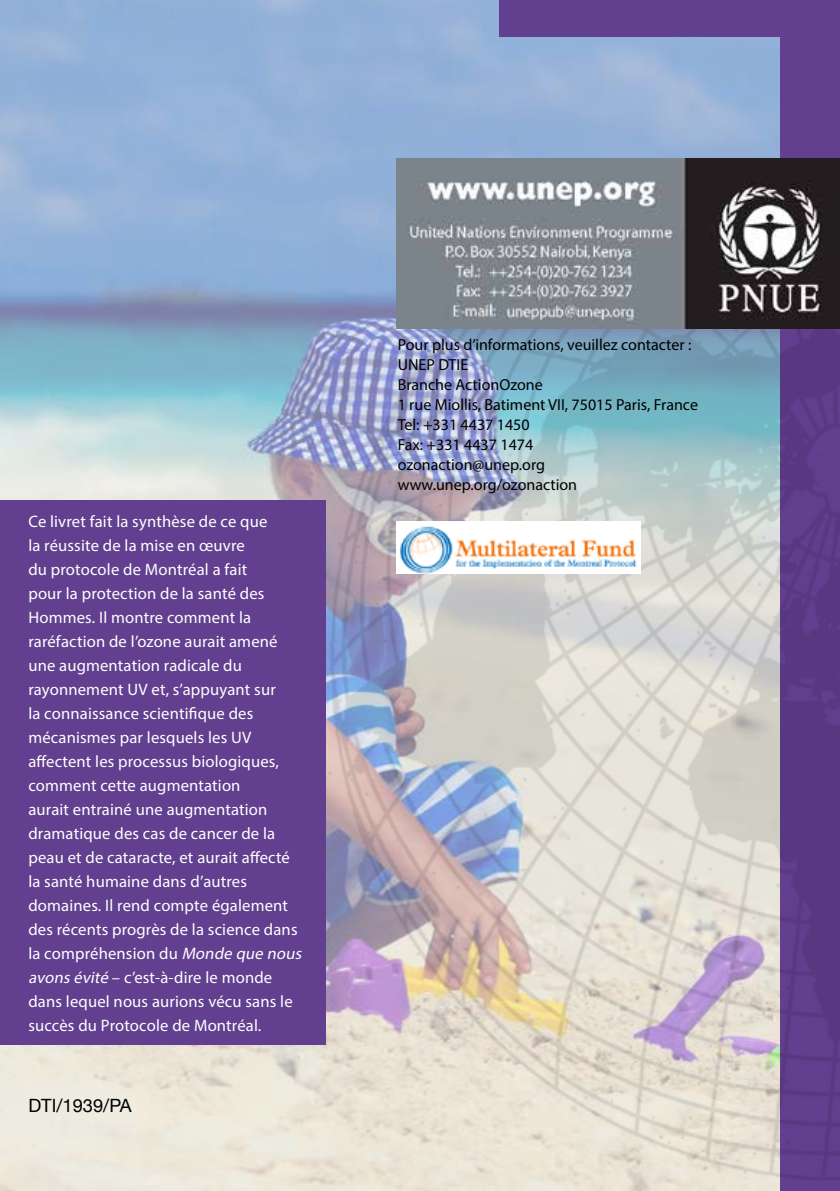
<style>
.page{position:relative;width:840px;height:1191px;background:#fff}
.page>*{position:absolute;margin:0;border:0;box-sizing:border-box;transform-origin:0 0}
.t1{font:18.2px "Helvetica Neue";color:#000}
.t2{font:16.6px/24px "Myriad Pro";letter-spacing:.01em;color:#fff}
.t3{font:16px/20px "Myriad Pro";color:#000}
.s1{font-style:italic}
</style>
<div class="page">
<img style="left:0;top:0;width:780px;height:1191px">
<div style="left:0;top:500px;width:325px;height:544px;background:#633f8f"></div>
<div style="left:499px;top:0;width:340px;height:36px;background:#633f8f"></div>
<div style="left:780px;top:0;width:59px;height:1191px;background:#633f8f"></div>
<img style="left:328px;top:158px;width:511px;height:1021px">
<img style="left:396px;top:158px;width:443px;height:170px">
<div style="left:822px;top:197px;width:17px;height:55px;background:#221e1f"></div>
<img style="left:396px;top:522px;width:244px;height:51px">
<p class="t2" style="left:28px;top:509px;width:278px">Ce livret fait la synthèse de ce que<br>la réussite de la mise en œuvre<br>du protocole de Montréal a fait<br>pour la protection de la santé des Hommes. Il montre comment la raréfaction de l’ozone aurait amené une augmentation radicale du rayonnement UV et, s’appuyant sur<br>la connaissance scientifique des mécanismes par lesquels les UV affectent les processus biologiques, comment cette augmentation<br>aurait entrainé une augmentation dramatique des cas de cancer de la peau et de cataracte, et aurait affecté la santé humaine dans d’autres domaines. Il rend compte également des récents progrès de la science dans la compréhension du <span class="s1">Monde que nous avons évité</span> – c’est-à-dire le monde dans lequel nous aurions vécu sans le succès du Protocole de Montréal.</p>
<p class="t1" style="left:28px;top:1094px;width:105px">DTI/1939/PA</p>
<p class="t3" style="left:397px;top:334px;width:302px">Pour plus d’informations, veuillez contacter :<br>UNEP DTIE<br>Branche ActionOzone<br>1 rue Miollis, Batiment VII, 75015 Paris, France<br>Tel: +331 4437 1450<br>Fax: +331 4437 1474<br>ozonaction@unep.org www.unep.org/ozonaction</p>
</div>
